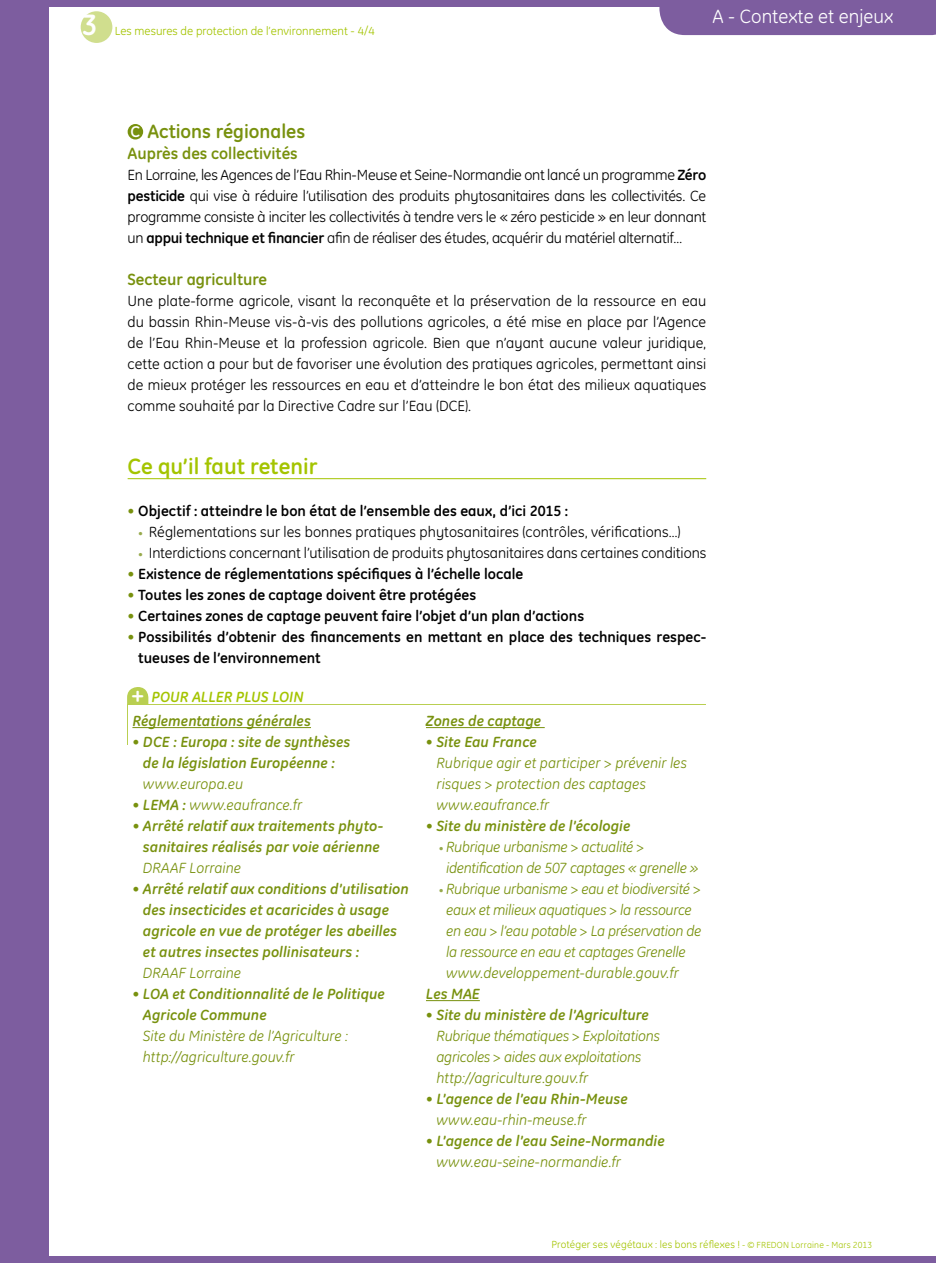
<style>
.page{position:relative;width:936px;height:1263px;background:#fff}
.page>*{position:absolute;margin:0;border:0;box-sizing:border-box;transform-origin:0 0}
.t1{font:700 30px "GE Inspira";color:#fff}
.t2{font:700 22.5px "GE Inspira";color:#a4c400}
.t3{font:19.5px "GE Inspira";color:#fff}
.t4{font:700 19.5px "GE Inspira";color:#78910e}
.t5{font:700 16.5px "GE Inspira";color:#78910e}
.t6{font:15px/21px "GE Inspira";letter-spacing:-.005em;color:#000;text-align:justify}
.t7{font:italic 15px/21px "GE Inspira";letter-spacing:-.01em;color:#78910e}
.t8{font:italic 700 15px/21px "GE Inspira";color:#78910e;text-align:center}
.t9{font:700 15px/21px "GE Inspira";color:#000}
.t10{font:italic 700 15px "GE Inspira";color:#a4c400}
.t11{font:12px "GE Inspira";color:#a4c400}
.t12{font:10.5px "GE Inspira";letter-spacing:.02em;color:#a4c400}
.s1{font-size:15.9px;color:#fff}
.s2{font-weight:700}
.s3{font-weight:400;color:#78910e}
.s4{font-weight:700;font-size:10.5px;color:#98aa4d}
.s5{font-style:normal;font-size:22.5px;color:#fff}
.s6{font-weight:400}
.s7{font-weight:700;font-style:normal;font-size:10.5px;color:#98aa4d}
.s8{font-size:9px}
</style>
<div class="page">
<div style="left:0;top:0;width:49px;height:1263px;background:#7d5d9f"></div>
<div style="left:43px;top:0;width:892px;height:6px;background:#7d5d9f"></div>
<div style="left:659px;top:6px;width:276px;height:29px;background:#7d5d9f"></div>
<div style="left:43px;top:1256px;width:892px;height:7px;background:#7d5d9f"></div>
<hr style="left:128px;top:478px;width:578px;height:1px;background:#a4c400">
<div style="left:128px;top:124px;width:15px;height:16px;background:#78910e;border-radius:50%"></div>
<div style="left:81px;top:11px;width:31px;height:32px;background:#d0de8e;border-radius:50%"></div>
<div style="left:127px;top:687px;width:21px;height:38px;background:#b9cf51;border-radius:10px"></div>
<div style="left:127px;top:704px;width:578px;height:41px;background:#b9cf51"></div>
<div style="left:128px;top:705px;width:578px;height:504px;background:#fff"></div>
<hr style="left:132px;top:727px;width:179px;height:1px;background:#78910e">
<hr style="left:426px;top:727px;width:118px;height:1px;background:#78910e">
<hr style="left:426px;top:1000px;width:54px;height:1px;background:#78910e">
<h1 class="t1" style="left:82px;top:5px;width:17px">3</h1>
<p class="t11" style="left:115px;top:24px;width:261px">Les mesures de protection de l’environnement - 4/4</p>
<h3 class="t3" style="left:712px;top:6px;width:182px">A - Contexte et enjeux</h3>
<h3 class="t4" style="left:130px;top:119px;width:176px"><span class="s1">C</span> Actions régionales</h3>
<p class="t5" style="left:128px;top:143px;width:172px">Auprès des collectivités</p>
<p class="t6" style="left:128px;top:164px;width:580px">En Lorraine, les Agences de l’Eau Rhin-Meuse et Seine-Normandie ont lancé un programme <span class="s2">Zéro pesticide</span> qui vise à réduire l’utilisation des produits phytosanitaires dans les collectivités. Ce programme consiste à inciter les collectivités à tendre vers le « zéro pesticide » en leur donnant un <span class="s2">appui technique et financier</span> afin de réaliser des études, acquérir du matériel alternatif…</p>
<p class="t5" style="left:128px;top:269px;width:141px">Secteur agriculture</p>
<p class="t6" style="left:128px;top:290px;width:580px">Une plate-forme agricole, visant la reconquête et la préservation de la ressource en eau du bassin Rhin-Meuse vis-à-vis des pollutions agricoles, a été mise en place par l’Agence de l’Eau Rhin-Meuse et la profession agricole. Bien que n’ayant aucune valeur juridique, cette action a pour but de favoriser une évolution des pratiques agricoles, permettant ainsi de mieux protéger les ressources en eau et d’atteindre le bon état des milieux aquatiques comme souhaité par la Directive Cadre sur l’Eau (DCE).</p>
<h2 class="t2" style="left:128px;top:452px;width:191px">Ce qu’il faut retenir</h2>
<p class="t9" style="left:128px;top:500px;width:442px"><span class="s3">•</span> Objectif : atteindre le bon état de l’ensemble des eaux, d’ici 2015 :</p>
<p class="t6" style="left:138px;top:521px;width:544px"><span class="s4">•</span> Réglementations sur les bonnes pratiques phytosanitaires (contrôles, vérifications…)</p>
<p class="t6" style="left:138px;top:542px;width:569px"><span class="s4">•</span> Interdictions concernant l’utilisation de produits phytosanitaires dans certaines conditions</p>
<p class="t9" style="left:128px;top:563px;width:397px"><span class="s3">•</span> Existence de réglementations spécifiques à l’échelle locale</p>
<p class="t9" style="left:128px;top:584px;width:350px"><span class="s3">•</span> Toutes les zones de captage doivent être protégées</p>
<p class="t9" style="left:128px;top:605px;width:458px"><span class="s3">•</span> Certaines zones de captage peuvent faire l’objet d’un plan d’actions</p>
<p class="t9" style="left:138px;top:626px;width:569px;text-indent:-11px"><span class="s3">•</span> Possibilités d’obtenir des financements en mettant en place des techniques respec&shy;tueuses de l’environnement</p>
<p class="t10" style="left:131px;top:687px;width:174px"><span class="s5">+</span> POUR ALLER PLUS LOIN</p>
<p class="t8" style="left:132px;top:710px;width:180px">Réglementations générales</p>
<p class="t8" style="left:132px;top:731px;width:220px"><span class="s6">•</span> DCE : Europa : site de synthèses de la législation Européenne :</p>
<p class="t7" style="left:143px;top:773px;width:102px">www.europa.eu</p>
<p class="t7" style="left:132px;top:794px;width:171px">• <span class="s2">LEMA :</span> www.eaufrance.fr</p>
<p class="t8" style="left:132px;top:815px;width:252px">• Arrêté relatif aux traitements phyto&shy;sanitaires réalisés par voie aérienne</p>
<p class="t7" style="left:143px;top:857px;width:100px">DRAAF Lorraine</p>
<p class="t8" style="left:143px;top:878px;width:267px;text-align:left;text-indent:-11px"><span class="s6">•</span> Arrêté relatif aux conditions d’utilisation des insecticides et acaricides à usage agricole en vue de protéger les abeilles et autres insectes pollinisateurs :</p>
<p class="t7" style="left:143px;top:962px;width:100px">DRAAF Lorraine</p>
<p class="t8" style="left:143px;top:983px;width:243px;text-align:left;text-indent:-11px"><span class="s6">•</span> LOA et Conditionnalité de le Politique<br>Agricole Commune</p>
<p class="t7" style="left:143px;top:1025px;width:207px">Site du Ministère de l’Agriculture : http://agriculture.gouv.fr</p>
<p class="t8" style="left:426px;top:710px;width:117px">Zones de captage</p>
<p class="t7" style="left:436px;top:731px;width:252px;text-indent:-11px">• <span class="s2">Site Eau France<br></span>Rubrique agir et participer &gt; prévenir les risques &gt; protection des captages www.eaufrance.fr</p>
<p class="t8" style="left:426px;top:815px;width:206px">• Site du ministère de l’écologie</p>
<p class="t7" style="left:446px;top:836px;width:254px;text-indent:-7px"><span class="s7">•</span> Rubrique urbanisme &gt; actualité &gt; identification de 507 captages « grenelle »</p>
<p class="t7" style="left:446px;top:878px;width:257px;text-indent:-7px"><span class="s7">•</span> Rubrique urbanisme &gt; eau et biodiversité &gt; eaux et milieux aquatiques &gt; la ressource en eau &gt; l’eau potable &gt; La préservation de la ressource en eau et captages Grenelle www.developpement-durable.gouv.fr</p>
<p class="t8" style="left:426px;top:983px;width:55px">Les MAE</p>
<p class="t7" style="left:436px;top:1004px;width:225px;text-indent:-11px">• <span class="s2">Site du ministère de l’Agriculture </span>Rubrique thématiques &gt; Exploitations agricoles &gt; aides aux exploitations http://agriculture.gouv.fr</p>
<p class="t8" style="left:426px;top:1088px;width:203px">• L’agence de l’eau Rhin-Meuse</p>
<p class="t7" style="left:436px;top:1109px;width:151px">www.eau-rhin-meuse.fr</p>
<p class="t8" style="left:426px;top:1130px;width:240px">• L’agence de l’eau Seine-Normandie</p>
<p class="t7" style="left:436px;top:1151px;width:186px">www.eau-seine-normandie.fr</p>
<p class="t12" style="left:551px;top:1238px;width:322px">Protéger ses végétaux : les bons réflexes ! <span class="s8">- © FREDON Lorraine - Mars 2013</span></p>
</div>
